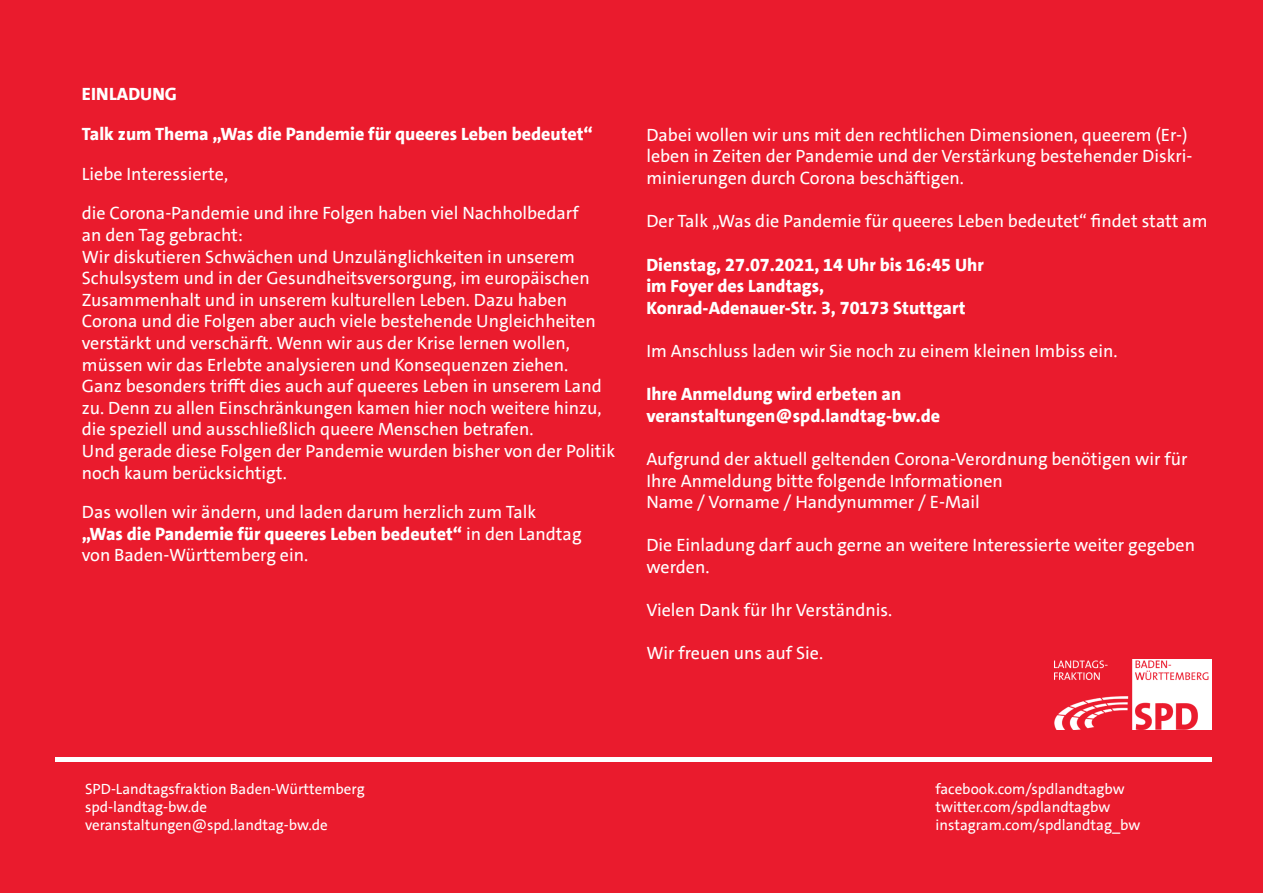
<style>
.page{position:relative;width:1263px;height:893px;background:#ea1b2d}
.page>*{position:absolute;margin:0;border:0;box-sizing:border-box;transform-origin:0 0}
.t1{font:18px/21.6px "SPD The Sans";color:#fff}
.t2{font:800 18px/21.6px "SPD The Sans";color:#fff}
.t3{font:15px/18px "SPD The Sans";color:#fff}
.s1{font-weight:800}
</style>
<div class="page">
<hr style="left:55px;top:757px;width:1157px;height:4px;background:#fff">
<img style="left:1054px;top:659px;width:158px;height:71px">
<p class="t2" style="left:82px;top:75px;width:513px;line-height:39.6px">EINLADUNG<br>Talk zum Thema „Was die Pandemie für queeres Leben bedeutet“</p>
<p class="t1" style="left:82px;top:163px;width:148px">Liebe Interessierte,</p>
<p class="t1" style="left:82px;top:203px;width:535px">die Corona-Pandemie und ihre Folgen haben viel Nachholbedarf<br>an den Tag gebracht:<br>Wir diskutieren Schwächen und Unzulänglichkeiten in unserem Schulsystem und in der Gesundheitsversorgung, im europäischen Zusammenhalt und in unserem kulturellen Leben. Dazu haben Corona und die Folgen aber auch viele bestehende Ungleichheiten verstärkt und verschärft. Wenn wir aus der Krise lernen wollen, müssen wir das Erlebte analysieren und Konsequenzen ziehen.<br>Ganz besonders trifft dies auch auf queeres Leben in unserem Land zu. Denn zu allen Einschränkungen kamen hier noch weitere hinzu, die speziell und ausschließlich queere Menschen betrafen.<br>Und gerade diese Folgen der Pandemie wurden bisher von der Politik noch kaum berücksichtigt.</p>
<p class="t1" style="left:82px;top:501px;width:501px">Das wollen wir ändern, und laden darum herzlich zum Talk <span class="s1">„Was die Pandemie für queeres Leben bedeutet“</span> in den Landtag von Baden-Württemberg ein.</p>
<p class="t1" style="left:646px;top:124px;width:548px">Dabei wollen wir uns mit den rechtlichen Dimensionen, queerem (Er-) leben in Zeiten der Pandemie und der Verstärkung bestehender Diskri&shy;minierungen durch Corona beschäftigen.</p>
<p class="t1" style="left:646px;top:211px;width:563px">Der Talk „Was die Pandemie für queeres Leben bedeutet“ findet statt am</p>
<p class="t2" style="left:646px;top:254px;width:339px">Dienstag, 27.07.2021, 14 Uhr bis 16:45 Uhr im Foyer des Landtags,<br>Konrad-Adenauer-Str. 3, 70173 Stuttgart</p>
<p class="t1" style="left:646px;top:340px;width:473px">Im Anschluss laden wir Sie noch zu einem kleinen Imbiss ein.</p>
<p class="t2" style="left:646px;top:383px;width:295px">Ihre Anmeldung wird erbeten an veranstaltungen@spd.landtag-bw.de</p>
<p class="t1" style="left:646px;top:448px;width:543px">Aufgrund der aktuell geltenden Corona-Verordnung benötigen wir für<br>Ihre Anmeldung bitte folgende Informationen<br>Name / Vorname / Handynummer / E-Mail</p>
<p class="t1" style="left:646px;top:535px;width:550px">Die Einladung darf auch gerne an weitere Interessierte weiter gegeben werden.</p>
<p class="t1" style="left:646px;top:599px;width:247px">Vielen Dank für Ihr Verständnis.</p>
<p class="t1" style="left:646px;top:643px;width:178px">Wir freuen uns auf Sie.</p>
<p class="t3" style="left:85px;top:780px;width:281px">SPD-Landtagsfraktion Baden-Württemberg spd-landtag-bw.de veranstaltungen@spd.landtag-bw.de</p>
<p class="t3" style="left:935px;top:780px;width:206px">facebook.com/spdlandtagbw twitter.com/spdlandtagbw instagram.com/spdlandtag_bw</p>
</div>
